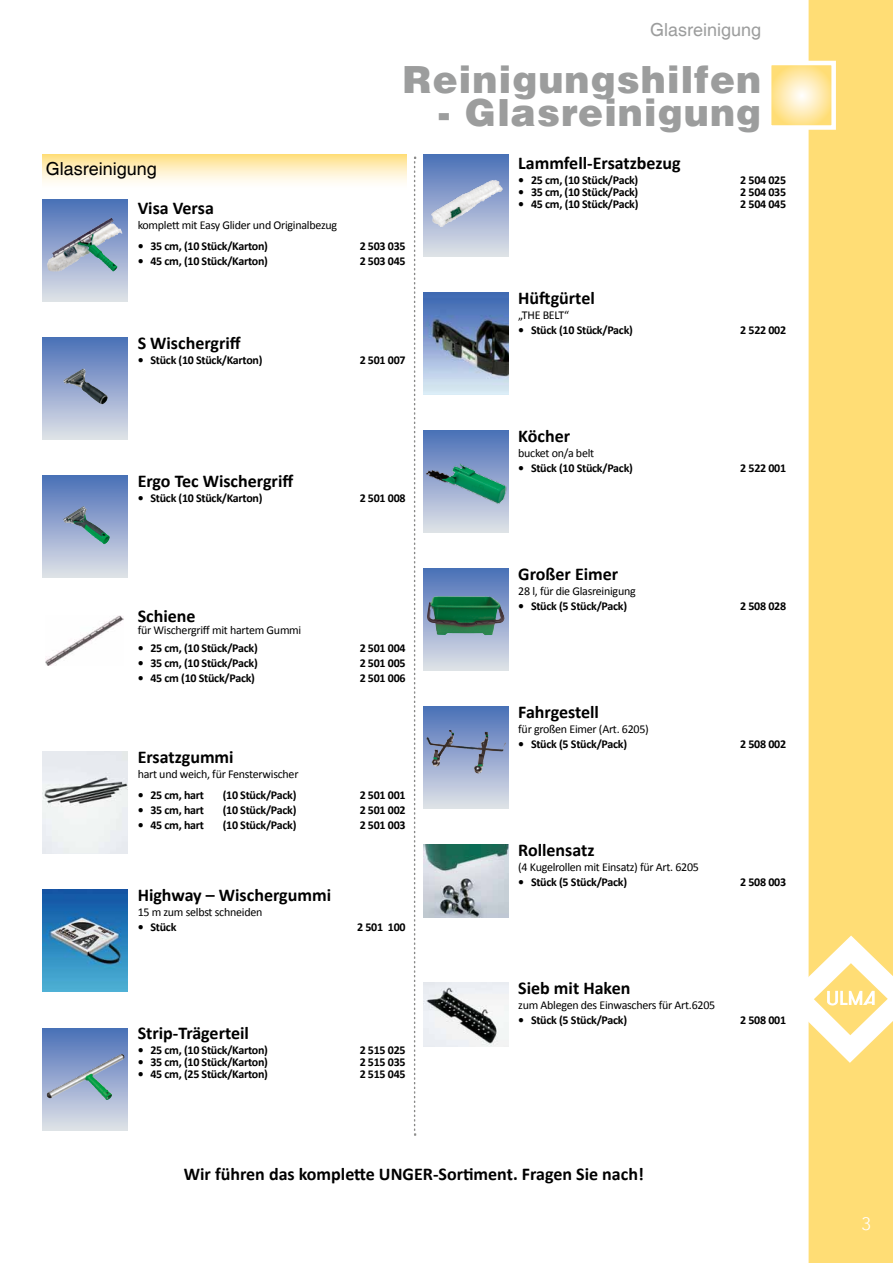
<style>
.page{position:relative;width:893px;height:1263px;background:#fff}
.page>*{position:absolute;margin:0;border:0;box-sizing:border-box;transform-origin:0 0}
.t1{font:900 37.5px "Helvetica";letter-spacing:.03em;color:#9c9d9d}
.t2{font:700 18px "Calibri";color:#000}
.t3{font:18px "Helvetica";color:#9c9d9d}
.t4{font:18px "Helvetica";color:#000}
.t5{font:300 18px "Avenir";color:#fff}
.t6{font:700 12px "Calibri";letter-spacing:-.02em;color:#000}
.t7{font:12px "Calibri";letter-spacing:-.02em;color:#000}
</style>
<div class="page">
<svg style="left:414px;top:157px;width:2px;height:979px"></svg>
<svg style="left:43px;top:199px;width:85px;height:102px;background:#96abcd"></svg>
<img style="left:47px;top:224px;width:54px;height:48px">
<div style="left:423px;top:154px;width:85px;height:102px;background:linear-gradient(to bottom,#5476ba,#dee0e7)"></div>
<img style="left:431px;top:180px;width:64px;height:43px">
<img style="left:423px;top:292px;width:85px;height:102px">
<svg style="left:423px;top:430px;width:85px;height:102px;background:#93a9ce"></svg>
<img style="left:423px;top:449px;width:85px;height:64px">
<div style="left:423px;top:568px;width:85px;height:102px;background:linear-gradient(to bottom,#4b6fb7,#dfe0e8)"></div>
<img style="left:427px;top:596px;width:78px;height:39px">
<div style="left:423px;top:706px;width:85px;height:102px;background:linear-gradient(to bottom,#4667ab,#dddfe5)"></div>
<img style="left:426px;top:730px;width:56px;height:44px">
<img style="left:423px;top:844px;width:85px;height:73px">
<img style="left:423px;top:982px;width:85px;height:64px">
<div style="left:43px;top:337px;width:85px;height:102px;background:linear-gradient(to bottom,#4b6fb7,#dfe0e8)"></div>
<img style="left:63px;top:369px;width:45px;height:35px">
<div style="left:43px;top:475px;width:85px;height:102px;background:linear-gradient(to bottom,#4b6fb7,#dfe0e8)"></div>
<img style="left:63px;top:506px;width:47px;height:38px">
<img style="left:46px;top:615px;width:77px;height:50px">
<img style="left:43px;top:751px;width:85px;height:102px">
<img style="left:43px;top:890px;width:85px;height:102px">
<div style="left:43px;top:1028px;width:85px;height:102px;background:linear-gradient(to bottom,#4b6fb7,#dfe0e8)"></div>
<img style="left:47px;top:1054px;width:78px;height:46px">
<div style="left:809px;top:0;width:84px;height:1263px;background:#ffdd75"></div>
<svg style="left:772px;top:66px;width:59px;height:59px;background:#ffe7a4"></svg>
<div style="left:767px;top:61px;width:69px;height:69px;border:4px solid #fff"></div>
<div style="left:43px;top:154px;width:363px;height:36px;background:linear-gradient(to bottom,#ffe088,#fff)"></div>
<svg style="left:808px;top:935px;width:85px;height:128px"></svg>
<h2 class="t3" style="left:650px;top:20px;width:113px">Glasreinigung</h2>
<h1 class="t1" style="left:402px;top:55px;width:360px">Reinigungshilfen</h1>
<h1 class="t1" style="left:438px;top:88px;width:325px">- Glasreinigung</h1>
<h2 class="t4" style="left:46px;top:158px;width:113px">Glasreinigung</h2>
<h2 class="t2" style="left:138px;top:197px;width:78px">Visa Versa</h2>
<p class="t7" style="left:138px;top:217px;width:201px">komplett mit Easy Glider und Originalbezug</p>
<p class="t6" style="left:138px;top:238px;width:132px">• 35 cm, (10 Stück/Karton)</p>
<p class="t6" style="left:360px;top:238px;width:47px">2 503 035</p>
<p class="t6" style="left:138px;top:253px;width:132px">• 45 cm, (10 Stück/Karton)</p>
<p class="t6" style="left:360px;top:253px;width:47px">2 503 045</p>
<h2 class="t2" style="left:138px;top:332px;width:105px">S Wischergriff</h2>
<p class="t6" style="left:138px;top:352px;width:126px">• Stück (10 Stück/Karton)</p>
<p class="t6" style="left:360px;top:352px;width:47px">2 501 007</p>
<h2 class="t2" style="left:138px;top:470px;width:157px">Ergo Tec Wischergriff</h2>
<p class="t6" style="left:138px;top:490px;width:126px">• Stück (10 Stück/Karton)</p>
<p class="t6" style="left:360px;top:490px;width:47px">2 501 008</p>
<h2 class="t2" style="left:138px;top:605px;width:59px">Schiene</h2>
<p class="t7" style="left:138px;top:622px;width:165px">für Wischergriff mit hartem Gummi</p>
<p class="t6" style="left:138px;top:640px;width:122px">• 25 cm, (10 Stück/Pack)</p>
<p class="t6" style="left:360px;top:640px;width:47px">2 501 004</p>
<p class="t6" style="left:138px;top:655px;width:122px">• 35 cm, (10 Stück/Pack)</p>
<p class="t6" style="left:360px;top:655px;width:47px">2 501 005</p>
<p class="t6" style="left:138px;top:670px;width:119px">• 45 cm (10 Stück/Pack)</p>
<p class="t6" style="left:360px;top:670px;width:47px">2 501 006</p>
<h2 class="t2" style="left:138px;top:746px;width:98px">Ersatzgummi</h2>
<p class="t7" style="left:138px;top:766px;width:162px">hart und weich, für Fensterwischer</p>
<p class="t6" style="left:138px;top:787px;width:68px">• 25 cm, hart</p>
<p class="t6" style="left:223px;top:787px;width:75px">(10 Stück/Pack)</p>
<p class="t6" style="left:360px;top:787px;width:47px">2 501 001</p>
<p class="t6" style="left:138px;top:802px;width:68px">• 35 cm, hart</p>
<p class="t6" style="left:223px;top:802px;width:75px">(10 Stück/Pack)</p>
<p class="t6" style="left:360px;top:802px;width:47px">2 501 002</p>
<p class="t6" style="left:138px;top:817px;width:68px">• 45 cm, hart</p>
<p class="t6" style="left:223px;top:817px;width:75px">(10 Stück/Pack)</p>
<p class="t6" style="left:360px;top:817px;width:47px">2 501 003</p>
<h2 class="t2" style="left:138px;top:884px;width:195px">Highway – Wischergummi</h2>
<p class="t7" style="left:138px;top:904px;width:126px">15 m zum selbst schneiden</p>
<p class="t6" style="left:138px;top:919px;width:40px">• Stück</p>
<p class="t6" style="left:357px;top:919px;width:50px">2 501 100</p>
<h2 class="t2" style="left:138px;top:1022px;width:113px">Strip-Trägerteil</h2>
<p class="t6" style="left:138px;top:1042px;width:132px">• 25 cm, (10 Stück/Karton)</p>
<p class="t6" style="left:360px;top:1042px;width:47px">2 515 025</p>
<p class="t6" style="left:138px;top:1054px;width:132px">• 35 cm, (10 Stück/Karton)</p>
<p class="t6" style="left:360px;top:1054px;width:47px">2 515 035</p>
<p class="t6" style="left:138px;top:1066px;width:132px">• 45 cm, (25 Stück/Karton)</p>
<p class="t6" style="left:360px;top:1066px;width:47px">2 515 045</p>
<h2 class="t2" style="left:518px;top:152px;width:164px">Lammfell-Ersatzbezug</h2>
<p class="t6" style="left:518px;top:172px;width:122px">• 25 cm, (10 Stück/Pack)</p>
<p class="t6" style="left:740px;top:172px;width:47px">2 504 025</p>
<p class="t6" style="left:518px;top:184px;width:122px">• 35 cm, (10 Stück/Pack)</p>
<p class="t6" style="left:740px;top:184px;width:47px">2 504 035</p>
<p class="t6" style="left:518px;top:196px;width:122px">• 45 cm, (10 Stück/Pack)</p>
<p class="t6" style="left:740px;top:196px;width:47px">2 504 045</p>
<h2 class="t2" style="left:518px;top:287px;width:78px">Hüftgürtel</h2>
<p class="t7" style="left:518px;top:307px;width:52px">„THE BELT“</p>
<p class="t6" style="left:518px;top:322px;width:116px">• Stück (10 Stück/Pack)</p>
<p class="t6" style="left:740px;top:322px;width:47px">2 522 002</p>
<h2 class="t2" style="left:518px;top:425px;width:53px">Köcher</h2>
<p class="t7" style="left:518px;top:445px;width:77px">bucket on/a belt</p>
<p class="t6" style="left:518px;top:460px;width:116px">• Stück (10 Stück/Pack)</p>
<p class="t6" style="left:740px;top:460px;width:47px">2 522 001</p>
<h2 class="t2" style="left:518px;top:563px;width:102px">Großer Eimer</h2>
<p class="t7" style="left:518px;top:583px;width:119px">28 l, für die Glasreinigung</p>
<p class="t6" style="left:518px;top:598px;width:110px">• Stück (5 Stück/Pack)</p>
<p class="t6" style="left:740px;top:598px;width:47px">2 508 028</p>
<h2 class="t2" style="left:518px;top:701px;width:82px">Fahrgestell</h2>
<p class="t7" style="left:518px;top:721px;width:132px">für großen Eimer (Art. 6205)</p>
<p class="t6" style="left:518px;top:736px;width:110px">• Stück (5 Stück/Pack)</p>
<p class="t6" style="left:740px;top:736px;width:47px">2 508 002</p>
<h2 class="t2" style="left:518px;top:839px;width:78px">Rollensatz</h2>
<p class="t7" style="left:518px;top:859px;width:182px">(4 Kugelrollen mit Einsatz) für Art. 6205</p>
<p class="t6" style="left:518px;top:874px;width:110px">• Stück (5 Stück/Pack)</p>
<p class="t6" style="left:740px;top:874px;width:47px">2 508 003</p>
<h2 class="t2" style="left:518px;top:977px;width:114px">Sieb mit Haken</h2>
<p class="t7" style="left:518px;top:997px;width:198px">zum Ablegen des Einwaschers für Art.6205</p>
<p class="t6" style="left:518px;top:1012px;width:110px">• Stück (5 Stück/Pack)</p>
<p class="t6" style="left:740px;top:1012px;width:47px">2 508 001</p>
<h2 class="t2" style="left:184px;top:1163px;width:462px">Wir führen das komplette UNGER-Sortiment. Fragen Sie nach!</h2>
<h2 class="t5" style="left:861px;top:1213px;width:11px">3</h2>
</div>
